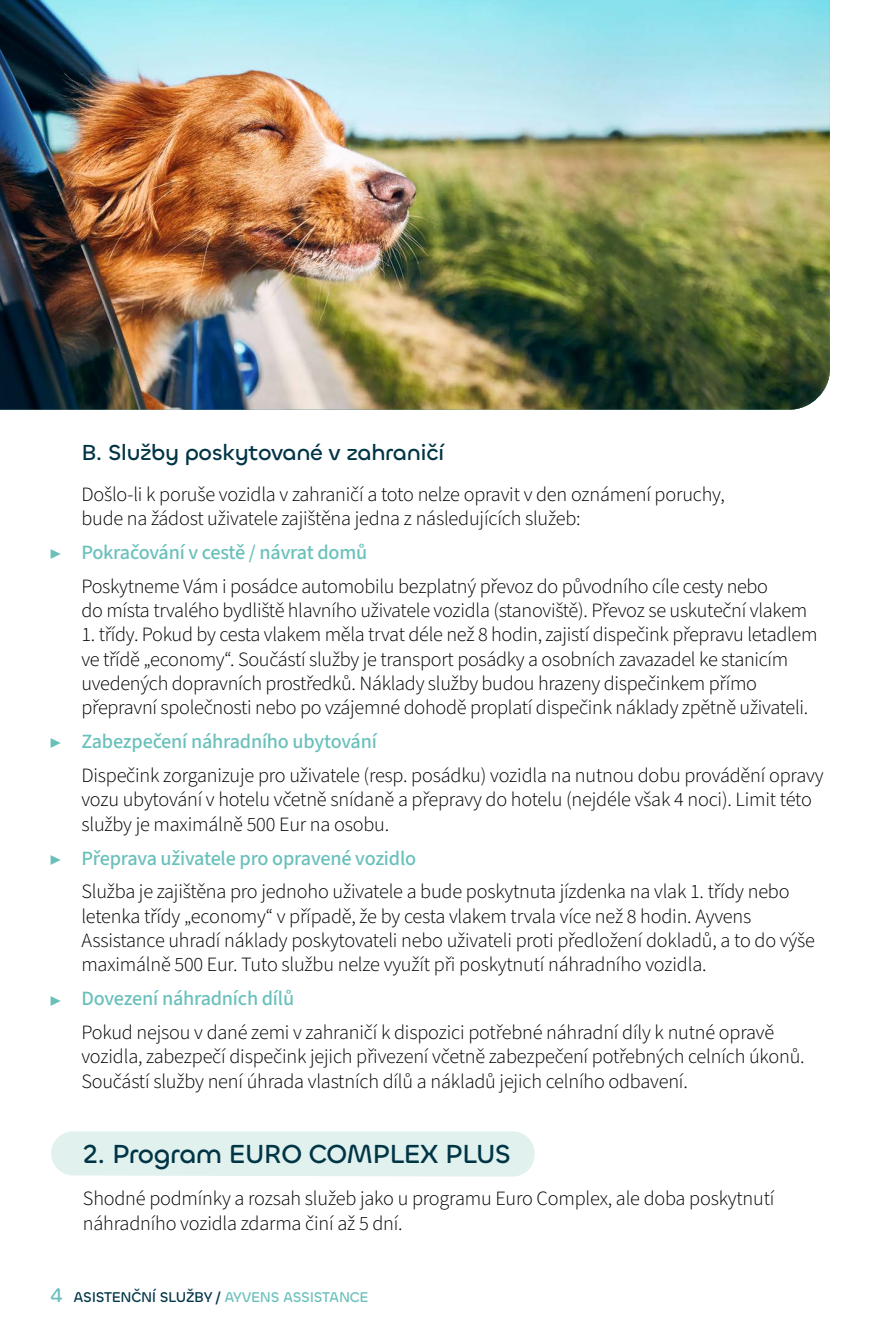
<style>
.page{position:relative;width:881px;height:1340px;background:#fff}
.page>*{position:absolute;margin:0;border:0;box-sizing:border-box;transform-origin:0 0}
._1__napisy{font:500 27px "Chillax";letter-spacing:-.02em;color:#003546}
.A__nadpisy{font:500 22.5px "Chillax";letter-spacing:-.02em;color:#003546}
.text_s_odrážkou__small_size{font:300 20.25px/24.3px "Source Sans 3";letter-spacing:-.01em;color:#000}
.text_s_odrážkou__small_size-2{font:500 20.25px "Source Sans 3";letter-spacing:-.01em;color:#69c0bb}
.t1{font:500 14.62px "Chillax";letter-spacing:-.02em;color:#003546}
.s1{font-size:20.25px;color:#69c0bb}
.s2{color:#69c0bb}
</style>
<div class="page">
<div style="left:51px;top:1131px;width:483px;height:45px;background:#e1f1ee"></div>
<img style="left:0;top:0;width:829px;height:409px">
<p class="A__nadpisy" style="left:81px;top:439px;width:364px">B. Služby poskytované v zahraničí</p>
<p class="text_s_odrážkou__small_size" style="left:81px;top:482px;width:644px">Došlo-li k poruše vozidla v zahraničí a toto nelze opravit v den oznámení poruchy, bude na žádost uživatele zajištěna jedna z následujících služeb:</p>
<p class="text_s_odrážkou__small_size-2" style="left:49px;top:538px;width:319px">▶ Pokračování v cestě / návrat domů</p>
<p class="text_s_odrážkou__small_size" style="left:81px;top:574px;width:727px">Poskytneme Vám i posádce automobilu bezplatný převoz do původního cíle cesty nebo<br>do místa trvalého bydliště hlavního uživatele vozidla (stanoviště). Převoz se uskuteční vlakem</p>
<p class="text_s_odrážkou__small_size" style="left:81px;top:623px;width:737px">1. třídy. Pokud by cesta vlakem měla trvat déle než 8 hodin, zajistí dispečink přepravu letadlem ve třídě „economy“. Součástí služby je transport posádky a osobních zavazadel ke stanicím uvedených dopravních prostředků. Náklady služby budou hrazeny dispečinkem přímo přepravní společnosti nebo po vzájemné dohodě proplatí dispečink náklady zpětně uživateli.</p>
<p class="text_s_odrážkou__small_size-2" style="left:49px;top:728px;width:329px">▶ Zabezpečení náhradního ubytování</p>
<p class="text_s_odrážkou__small_size" style="left:81px;top:764px;width:743px">Dispečink zorganizuje pro uživatele (resp. posádku) vozidla na nutnou dobu provádění opravy vozu ubytování v hotelu včetně snídaně a přepravy do hotelu (nejdéle však 4 noci). Limit této služby je maximálně 500 Eur na osobu.</p>
<p class="text_s_odrážkou__small_size-2" style="left:49px;top:844px;width:368px">▶ Přeprava uživatele pro opravené vozidlo</p>
<p class="text_s_odrážkou__small_size" style="left:81px;top:880px;width:734px">Služba je zajištěna pro jednoho uživatele a bude poskytnuta jízdenka na vlak 1. třídy nebo letenka třídy „economy“ v případě, že by cesta vlakem trvala více než 8 hodin. Ayvens Assistance uhradí náklady poskytovateli nebo uživateli proti předložení dokladů, a to do výše maximálně 500 Eur. Tuto službu nelze využít při poskytnutí náhradního vozidla.</p>
<p class="text_s_odrážkou__small_size-2" style="left:49px;top:985px;width:246px">▶ Dovezení náhradních dílů</p>
<p class="text_s_odrážkou__small_size" style="left:81px;top:1020px;width:724px">Pokud nejsou v dané zemi v zahraničí k dispozici potřebné náhradní díly k nutné opravě vozidla, zabezpečí dispečink jejich přivezení včetně zabezpečení potřebných celních úkonů.<br>Součástí služby není úhrada vlastních dílů a nákladů jejich celního odbavení.</p>
<p class="_1__napisy" style="left:83px;top:1137px;width:429px">2. Program EURO COMPLEX PLUS</p>
<p class="text_s_odrážkou__small_size" style="left:83px;top:1187px;width:692px">Shodné podmínky a rozsah služeb jako u programu Euro Complex, ale doba poskytnutí náhradního vozidla zdarma činí až 5 dní.</p>
<p class="t1" style="left:50px;top:1287px;width:319px"><span class="s1">4</span> ASISTENČNÍ SLUŽBY / <span class="s2">AYVENS ASSISTANCE</span></p>
</div>
